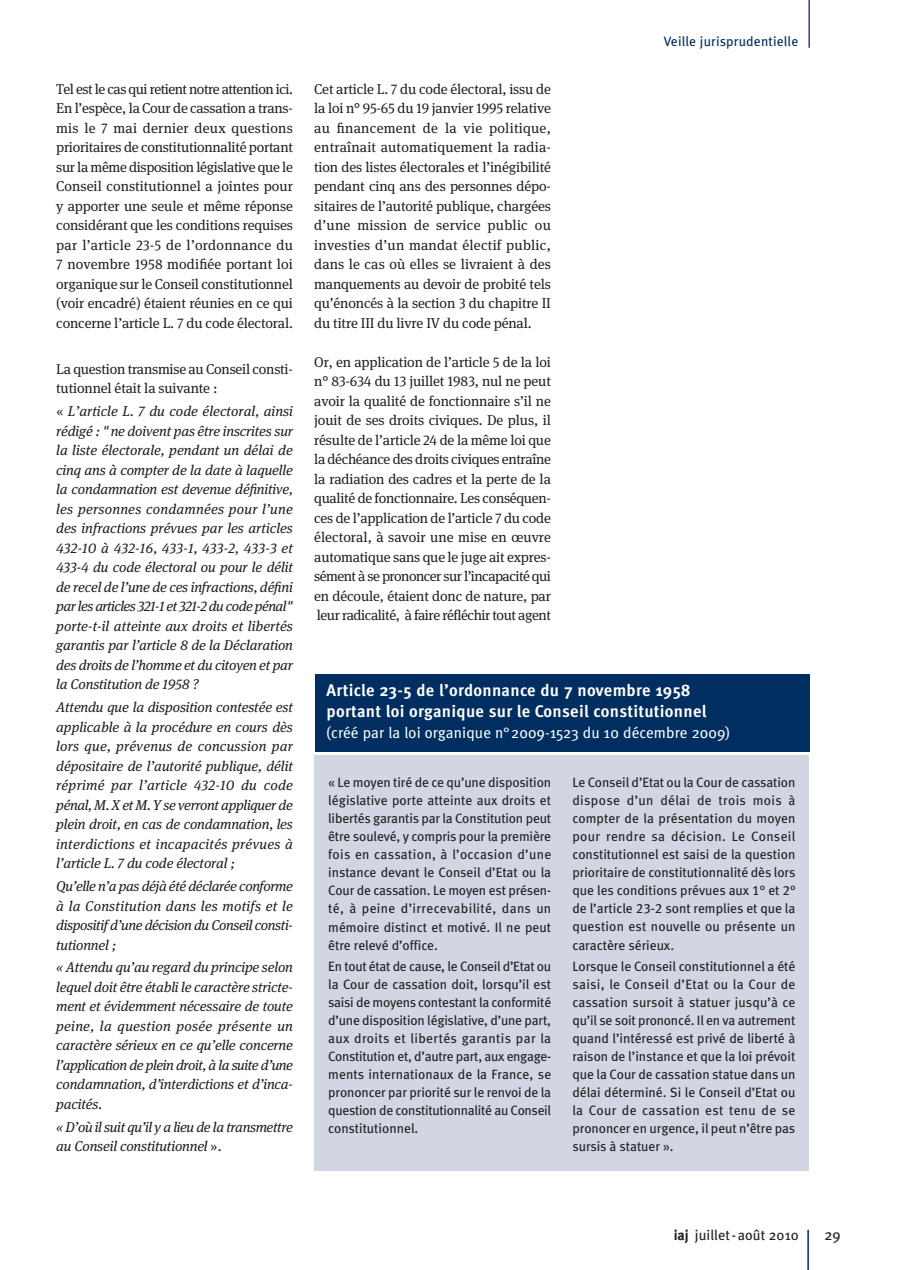
<style>
.page{position:relative;width:900px;height:1270px;background:#fff}
.page>*{position:absolute;margin:0;border:0;box-sizing:border-box;transform-origin:0 0}
.t1{font:700 16.8px/21px "Meta Cond";letter-spacing:.015em;color:#fff;scale:1.11 1}
.t2{font:15.6px "Meta Cond";letter-spacing:.01em;color:#fff;scale:1.11 1}
.t3{font:15px "Meta";color:#231f20}
.t4{font:14.25px/19.5px "Meta Serif OT";letter-spacing:-.01em;color:#231f20;text-align:justify}
.t5{font:italic 14.25px/19.5px "Meta Serif OT";letter-spacing:-.01em;color:#231f20;text-align:justify}
.t6{font:14.25px "Meta";letter-spacing:.01em;color:#231f20}
.t7{font:13.5px/18px "Meta Book LF";color:#231f20;text-align:justify}
.t8{font:13.5px "Meta";letter-spacing:.015em;color:#002e60}
.s1{font-style:normal}
.s2{font-weight:700}
</style>
<div class="page">
<hr style="left:808px;top:0;width:2px;height:48px;background:#2a4875">
<hr style="left:807px;top:1229px;width:2px;height:41px;background:#002e60">
<div style="left:315px;top:755px;width:494px;height:415px;background:#d2d6e3"></div>
<div style="left:315px;top:674px;width:494px;height:77px;background:#002e60"></div>
<p class="t4" style="left:56px;top:80px;width:238px">Tel est le cas qui retient notre attention ici.<br>En l’espèce, la Cour de cassation a trans&shy;mis le 7 mai dernier deux questions prioritaires de constitutionnalité portant sur la même disposition législative que le Conseil constitutionnel a jointes pour y apporter une seule et même réponse considérant que les conditions requises par l’article 23-5 de l’ordonnance du 7 novembre 1958 modifiée portant loi organique sur le Conseil constitutionnel (voir encadré) étaient réunies en ce qui concerne l’article L. 7 du code électoral.</p>
<p class="t4" style="left:56px;top:360px;width:238px">La question transmise au Conseil consti&shy;tutionnel était la suivante :</p>
<p class="t5" style="left:56px;top:402px;width:238px"><span class="s1">«</span> L’article L. 7 du code électoral, ainsi rédigé : " ne doivent pas être inscrites sur la liste électorale, pendant un délai de cinq ans à compter de la date à laquelle la condamnation est devenue définitive, les personnes condamnées pour l’une des infractions prévues par les articles 432-10 à 432-16, 433-1, 433-2, 433-3 et 433-4 du code électoral ou pour le délit de recel de l’une de ces infractions, défini par les articles 321-1 et 321-2 du code pénal" porte-t-il atteinte aux droits et libertés garantis par l’article 8 de la Déclaration des droits de l’homme et du citoyen et par la Constitution de 1958 ?</p>
<p class="t5" style="left:56px;top:698px;width:238px">Attendu que la disposition contestée est applicable à la procédure en cours dès lors que, prévenus de concussion par dépositaire de l’autorité publique, délit réprimé par l’article 432-10 du code pénal, M. X et M. Y se verront appliquer de plein droit, en cas de condamnation, les interdictions et incapacités prévues à l’article L. 7 du code électoral ;</p>
<p class="t5" style="left:56px;top:877px;width:238px">Qu’elle n’a pas déjà été déclarée conforme à la Constitution dans les motifs et le dispositif d’une décision du Conseil consti&shy;tutionnel ;</p>
<p class="t5" style="left:56px;top:959px;width:238px">« Attendu qu’au regard du principe selon lequel doit être établi le caractère stricte&shy;ment et évidemment nécessaire de toute peine, la question posée présente un caractère sérieux en ce qu’elle concerne l’application de plein droit, à la suite d’une condamnation, d’interdictions et d’inca&shy;pacités.</p>
<p class="t5" style="left:56px;top:1118px;width:238px">« D’où il suit qu’il y a lieu de la transmettre au Conseil constitutionnel <span class="s1">».</span></p>
<p class="t4" style="left:314px;top:80px;width:238px">Cet article L. 7 du code électoral, issu de la loi n° 95-65 du 19 janvier 1995 relative au financement de la vie politique, entraînait automatiquement la radia&shy;tion des listes électorales et l’inégibilité pendant cinq ans des personnes dépo&shy;sitaires de l’autorité publique, chargées d’une mission de service public ou investies d’un mandat électif public, dans le cas où elles se livraient à des manquements au devoir de probité tels qu’énoncés à la section 3 du chapitre II du titre III du livre IV du code pénal.</p>
<p class="t4" style="left:314px;top:353px;width:238px">Or, en application de l’article 5 de la loi n° 83-634 du 13 juillet 1983, nul ne peut avoir la qualité de fonctionnaire s’il ne jouit de ses droits civiques. De plus, il résulte de l’article 24 de la même loi que la déchéance des droits civiques entraîne la radiation des cadres et la perte de la qualité de fonctionnaire. Les conséquen&shy;ces de l’application de l’article 7 du code électoral, à savoir une mise en œuvre automatique sans que le juge ait expres&shy;sément à se prononcer sur l’incapacité qui en découle, étaient donc de nature, par leur radicalité, à faire réfléchir tout agent</p>
<p class="t8" style="left:664px;top:36px;width:136px">Veille jurisprudentielle</p>
<p class="t1" style="left:327px;top:681px;width:344px">Article 23-5 de l’ordonnance du 7 novembre 1958 portant loi organique sur le Conseil constitutionnel</p>
<p class="t2" style="left:327px;top:726px;width:365px">(créé par la loi organique n°2009-1523 du 10 décembre 2009)</p>
<p class="t7" style="left:328px;top:774px;width:224px">« Le moyen tiré de ce qu’une disposition législative porte atteinte aux droits et libertés garantis par la Constitution peut être soulevé, y compris pour la première fois en cassation, à l’occasion d’une instance devant le Conseil d’Etat ou la Cour de cassation. Le moyen est présen&shy;té, à peine d’irrecevabilité, dans un mémoire distinct et motivé. Il ne peut être relevé d’office.</p>
<p class="t7" style="left:328px;top:958px;width:224px">En tout état de cause, le Conseil d’Etat ou la Cour de cassation doit, lorsqu’il est saisi de moyens contestant la conformité d’une disposition législative, d’une part, aux droits et libertés garantis par la Constitution et, d’autre part, aux engage&shy;ments internationaux de la France, se prononcer par priorité sur le renvoi de la question de constitutionnalité au Conseil constitutionnel.</p>
<p class="t7" style="left:572px;top:774px;width:225px">Le Conseil d’Etat ou la Cour de cassation dispose d’un délai de trois mois à compter de la présentation du moyen pour rendre sa décision. Le Conseil constitutionnel est saisi de la question prioritaire de constitutionnalité dès lors que les conditions prévues aux 1° et 2° de l’article 23-2 sont remplies et que la question est nouvelle ou présente un caractère sérieux.</p>
<p class="t7" style="left:572px;top:958px;width:224px">Lorsque le Conseil constitutionnel a été saisi, le Conseil d’Etat ou la Cour de cassation sursoit à statuer jusqu’à ce qu’il se soit prononcé. Il en va autrement quand l’intéressé est privé de liberté à raison de l’instance et que la loi prévoit que la Cour de cassation statue dans un délai déterminé. Si le Conseil d’Etat ou la Cour de cassation est tenu de se prononcer en urgence, il peut n’être pas sursis à statuer ».</p>
<p class="t6" style="left:674px;top:1229px;width:127px"><span class="s2">iaj</span> juillet-août 2010</p>
<p class="t3" style="left:824px;top:1228px;width:18px">29</p>
</div>
